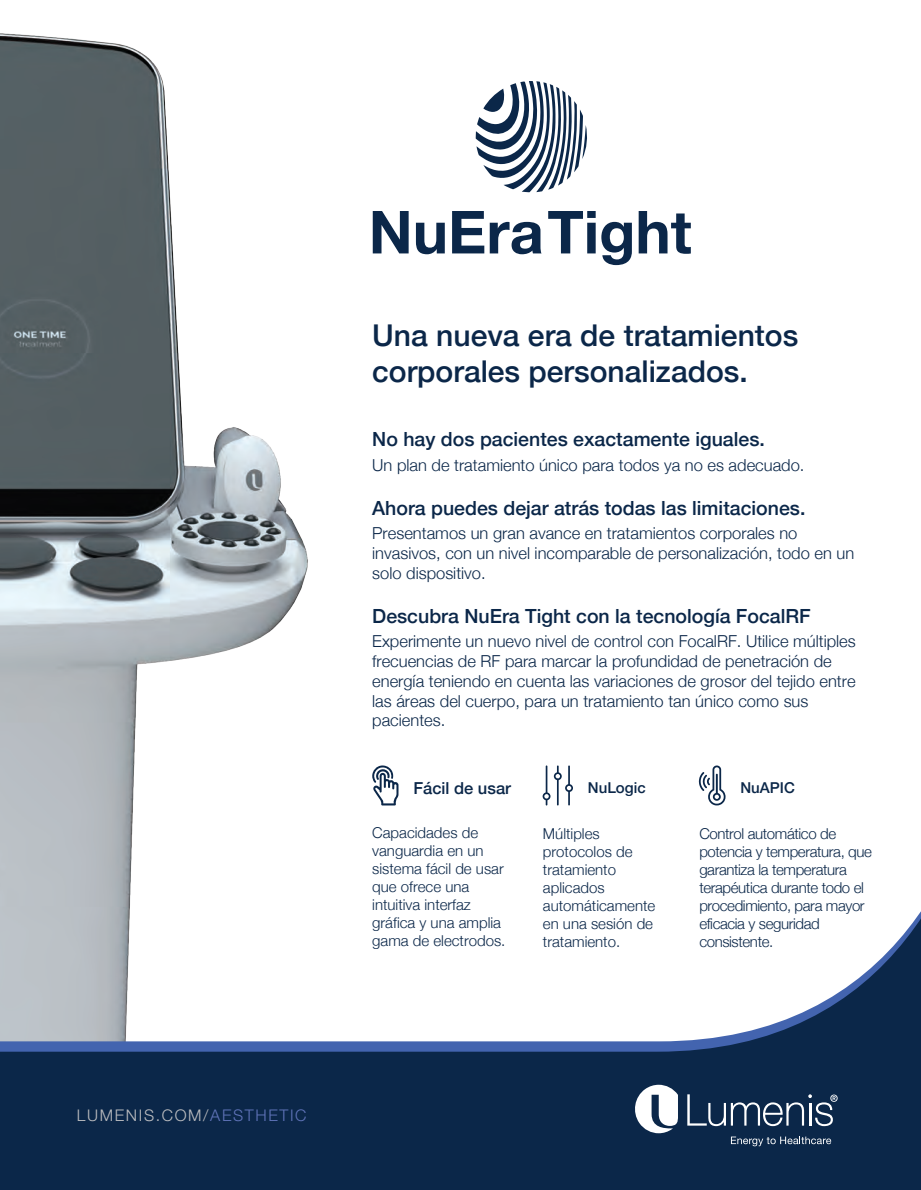
<style>
.page{position:relative;width:921px;height:1190px;background:#fff}
.page>*{position:absolute;margin:0;border:0;box-sizing:border-box;transform-origin:0 0}
.t1{font:500 30px/36px "Helvetica Neue";color:#0b2749}
.t2{font:500 19.5px "Helvetica Neue";color:#0b2749}
.t3{font:300 16.5px/19.8px "Helvetica Neue";color:#0b2749}
.t4{font:500 16.5px "Helvetica Neue";color:#0b2749}
.t5{font:300 16.05px "Helvetica Neue LT Std";letter-spacing:.1em;color:#bcbdc0}
.t6{font:300 15px/18px "Helvetica Neue";color:#0b2749}
.t7{font:300 15px/18px "Helvetica Neue";letter-spacing:-.025em;color:#0b2749}
.t8{font:500 15px "Helvetica Neue";color:#0b2749}
.s1{color:#5f73b8}
</style>
<div class="page">
<img style="left:0;top:33px;width:381px;height:864px">
<svg style="left:0;top:897px;width:920px;height:293px"></svg>
<svg style="left:687px;top:1094px;width:150px;height:32px"></svg>
<svg style="left:631px;top:1084px;width:46px;height:49px"></svg>
<svg style="left:730px;top:1136px;width:101px;height:10px"></svg>
<svg style="left:372px;top:211px;width:36px;height:42px"></svg>
<svg style="left:416px;top:223px;width:28px;height:31px"></svg>
<svg style="left:452px;top:211px;width:89px;height:43px"></svg>
<svg style="left:548px;top:211px;width:47px;height:42px"></svg>
<svg style="left:601px;top:222px;width:30px;height:43px"></svg>
<svg style="left:638px;top:211px;width:52px;height:43px"></svg>
<svg style="left:475px;top:81px;width:112px;height:111px"></svg>
<svg style="left:542px;top:765px;width:31px;height:40px"></svg>
<svg style="left:698px;top:765px;width:27px;height:40px"></svg>
<svg style="left:372px;top:765px;width:26px;height:40px"></svg>
<p class="t5" style="left:77px;top:1105px;width:231px">LUMENIS.COM/<span class="s1">AESTHETIC</span></p>
<h1 class="t1" style="left:372px;top:315px;width:427px">Una nueva era de tratamientos corporales personalizados.</h1>
<p class="t2" style="left:372px;top:423px;width:394px">No hay dos pacientes exactamente iguales.</p>
<p class="t3" style="left:372px;top:453px;width:433px">Un plan de tratamiento único para todos ya no es adecuado.</p>
<p class="t2" style="left:372px;top:492px;width:434px">Ahora puedes dejar atrás todas las limitaciones.</p>
<p class="t3" style="left:372px;top:522px;width:483px">Presentamos un gran avance en tratamientos corporales no invasivos, con un nivel incomparable de personalización, todo en un solo dispositivo.</p>
<p class="t2" style="left:372px;top:600px;width:440px">Descubra NuEra Tight con la tecnología FocalRF</p>
<p class="t3" style="left:372px;top:630px;width:485px">Experimente un nuevo nivel de control con FocalRF. Utilice múltiples frecuencias de RF para marcar la profundidad de penetración de energía teniendo en cuenta las variaciones de grosor del tejido entre las áreas del cuerpo, para un tratamiento tan único como sus pacientes.</p>
<p class="t4" style="left:413px;top:775px;width:99px">Fácil de usar</p>
<p class="t8" style="left:587px;top:775px;width:59px">NuLogic</p>
<p class="t8" style="left:740px;top:775px;width:56px">NuAPIC</p>
<p class="t6" style="left:372px;top:823px;width:135px">Capacidades de vanguardia en un sistema fácil de usar que ofrece una intuitiva interfaz gráfica y una amplia gama de electrodos.</p>
<p class="t6" style="left:543px;top:823px;width:114px">Múltiples protocolos de tratamiento aplicados automáticamente en una sesión de tratamiento.</p>
<p class="t7" style="left:699px;top:824px;width:174px">Control automático de potencia y temperatura, que garantiza la temperatura terapéutica durante todo el procedimiento, para mayor eficacia y seguridad consistente.</p>
</div>
